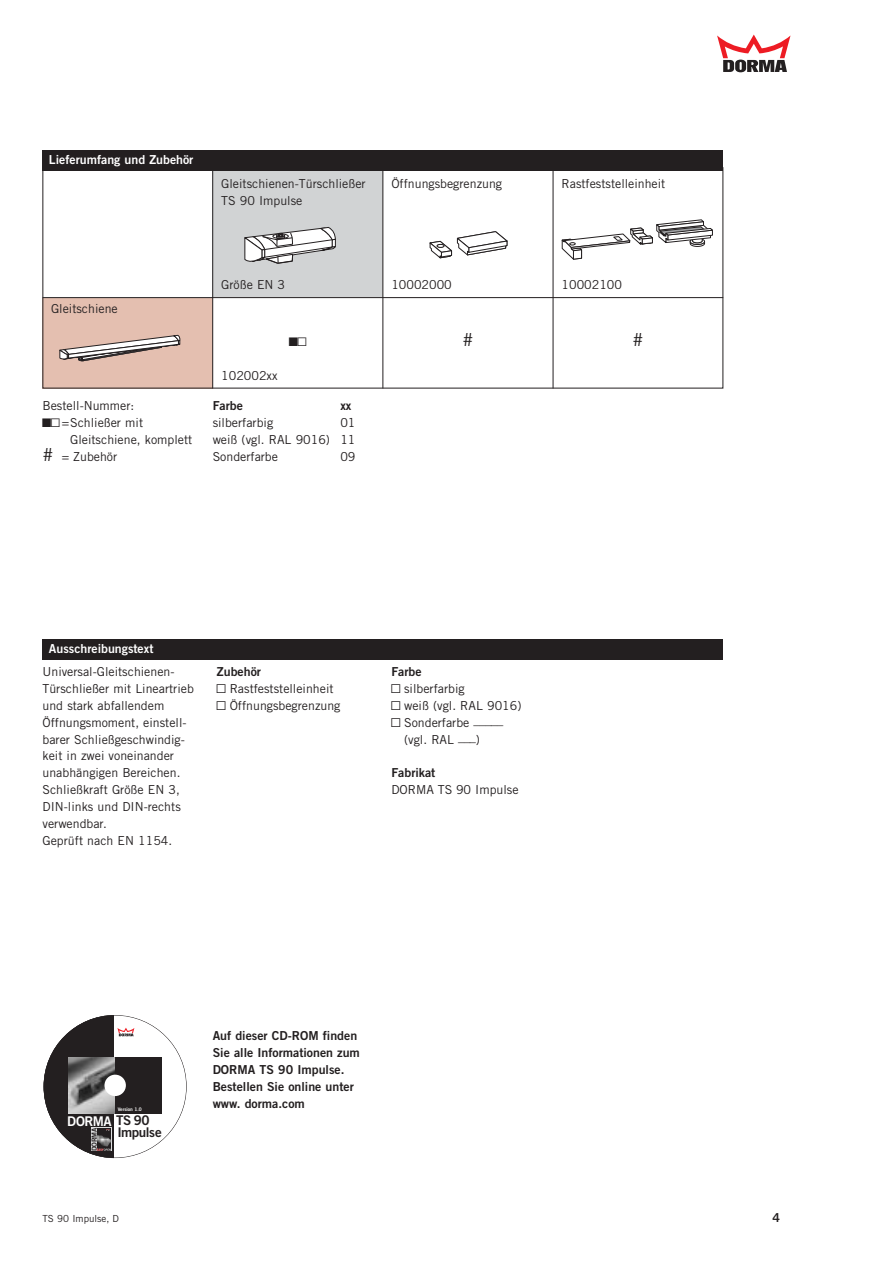
<style>
.page{position:relative;width:893px;height:1263px;background:#fff}
.page>*{position:absolute;margin:0;border:0;box-sizing:border-box;transform-origin:0 0}
.t1{font:18px "Trade Gothic";color:#231f20}
.t2{font:13.35px/11.7px "Trade Gothic Bold Two";letter-spacing:-.035em;color:#231f20}
.t3{font:12.3px/16.8px "Trade Gothic";color:#231f20}
.t4{font:12.3px/16.8px "Trade Gothic Bold Two";color:#231f20}
.t5{font:12.3px "Trade Gothic Bold Two";color:#fff}
.t6{font:12px "AG Figures+Pi BQ";color:#231f20}
.t7{font:9.75px "Trade Gothic";color:#231f20}
.t8{font:7.05px "Trade Gothic Bold Two";letter-spacing:-.04em;color:#231f20}
.t9{font:4.8px "Trade Gothic Bold Two";color:#fff}
.s1{font-family:"AG Figures+Pi BQ";font-size:12px}
.s2{font-size:18px}
.s3{font-family:"AG Figures+Pi BQ"}
.s4{color:#fff}
</style>
<div class="page">
<svg style="left:717px;top:35px;width:73px;height:37px"></svg>
<div style="left:43px;top:298px;width:170px;height:90px;background:#e4bfb0"></div>
<div style="left:213px;top:169px;width:170px;height:128px;background:#d1d3d4"></div>
<div style="left:43px;top:150px;width:680px;height:21px;background:#231f20"></div>
<div style="left:43px;top:639px;width:680px;height:20px;background:#231f20"></div>
<hr style="left:43px;top:297px;width:680px;height:1px;background:#231f20">
<hr style="left:212px;top:167px;width:1px;height:221px;background:#231f20">
<hr style="left:382px;top:167px;width:1px;height:221px;background:#231f20">
<hr style="left:552px;top:167px;width:1px;height:221px;background:#231f20">
<div style="left:44px;top:1015px;width:143px;height:143px;background:#231f20;border-radius:50%"></div>
<div style="left:115px;top:1014px;width:74px;height:146px;background:#fff"></div>
<div style="left:115px;top:1057px;width:46px;height:56px;background:#231f20"></div>
<img style="left:68px;top:1057px;width:47px;height:56px">
<div style="left:104px;top:1075px;width:22px;height:21px;background:#fff;border-radius:50%"></div>
<div style="left:91px;top:1128px;width:20px;height:23px;background:#dcddde"></div>
<svg style="left:97px;top:1128px;width:14px;height:21px"></svg>
<img style="left:97px;top:1135px;width:14px;height:12px">
<svg style="left:117px;top:1028px;width:17px;height:8px"></svg>
<svg style="left:97px;top:1149px;width:14px;height:2px"></svg>
<svg style="left:59px;top:335px;width:122px;height:26px"></svg>
<svg style="left:244px;top:227px;width:92px;height:37px"></svg>
<svg style="left:561px;top:219px;width:151px;height:41px"></svg>
<svg style="left:429px;top:231px;width:79px;height:28px"></svg>
<div style="left:43px;top:167px;width:680px;height:221px;border:1px solid #231f20"></div>
<p class="t5" style="left:49px;top:155px;width:146px">Lieferumfang und Zubehör</p>
<p class="t3" style="left:221px;top:176px;width:146px">Gleitschienen-Türschließer</p>
<p class="t3" style="left:391px;top:176px;width:112px">Öffnungsbegrenzung</p>
<p class="t3" style="left:561px;top:176px;width:105px">Rastfeststelleinheit</p>
<p class="t3" style="left:221px;top:193px;width:83px">TS 90 Impulse</p>
<p class="t3" style="left:51px;top:301px;width:68px">Gleitschiene</p>
<p class="t3" style="left:43px;top:398px;width:93px">Bestell-Nummer:</p>
<p class="t3" style="left:43px;top:415px;width:102px"><span class="s1">yY</span> =Schließer mit</p>
<p class="t3" style="left:70px;top:432px;width:124px">Gleitschiene, komplett</p>
<p class="t3" style="left:43px;top:449px;width:76px"><span class="s2">#</span> = Zubehör</p>
<p class="t3" style="left:221px;top:278px;width:65px">Größe EN 3</p>
<p class="t3" style="left:391px;top:278px;width:62px">10002000</p>
<p class="t3" style="left:561px;top:278px;width:62px">10002100</p>
<p class="t3" style="left:221px;top:368px;width:58px">102002xx</p>
<p class="t6" style="left:289px;top:335px;width:18px">yY</p>
<h1 class="t1" style="left:462px;top:333px;width:12px">#</h1>
<h1 class="t1" style="left:632px;top:333px;width:12px">#</h1>
<p class="t4" style="left:213px;top:398px;width:32px">Farbe</p>
<p class="t4" style="left:340px;top:398px;width:12px">xx</p>
<p class="t3" style="left:213px;top:415px;width:62px">silberfarbig</p>
<p class="t3" style="left:213px;top:415px;width:144px;text-align:justify;text-indent:128px">01 weiß (vgl. RAL 9016) 11<br>Sonderfarbe</p>
<p class="t3" style="left:340px;top:449px;width:17px">09</p>
<p class="t5" style="left:49px;top:644px;width:106px">Ausschreibungstext</p>
<p class="t3" style="left:43px;top:664px;width:153px">Universal-Gleitschienen-<br>Türschließer mit Lineartrieb und stark abfallendem<br>Öffnungsmoment, einstell&shy;barer Schließgeschwindig&shy;keit in zwei voneinander unabhängigen Bereichen.<br>Schließkraft Größe EN 3,<br>DIN-links und DIN-rechts verwendbar.<br>Geprüft nach EN 1154.</p>
<p class="t4" style="left:217px;top:664px;width:46px">Zubehör</p>
<p class="t3" style="left:217px;top:681px;width:125px"><span class="s3">Y</span> Rastfeststelleinheit<br><span class="s3">Y</span> Öffnungsbegrenzung</p>
<p class="t4" style="left:391px;top:664px;width:32px">Farbe</p>
<p class="t3" style="left:391px;top:681px;width:75px"><span class="s3">Y</span> silberfarbig</p>
<p class="t3" style="left:391px;top:698px;width:132px"><span class="s3">Y</span> weiß (vgl. RAL 9016)</p>
<p class="t3" style="left:391px;top:715px;width:113px"><span class="s3">Y</span> Sonderfarbe –––––</p>
<p class="t3" style="left:404px;top:732px;width:77px">(vgl. RAL –––)</p>
<p class="t4" style="left:391px;top:766px;width:45px">Fabrikat</p>
<p class="t3" style="left:391px;top:783px;width:129px">DORMA TS 90 Impulse</p>
<p class="t9" style="left:118px;top:1107px;width:26px">Version 1.0</p>
<p class="t2" style="left:118px;top:1116px;width:46px;text-indent:-51px"><span class="s4">DORMA</span> TS 90<br>Impulse</p>
<p class="t8" style="left:92px;top:1151px;width:25px;rotate:-90deg">DORMA</p>
<p class="t4" style="left:213px;top:1028px;width:149px">Auf dieser CD-ROM finden<br>Sie alle Informationen zum<br>DORMA TS 90 Impulse.<br>Bestellen Sie online unter www. dorma.com</p>
<p class="t7" style="left:43px;top:1215px;width:78px">TS 90 Impulse, D</p>
<p class="t4" style="left:772px;top:1211px;width:9px">4</p>
</div>
